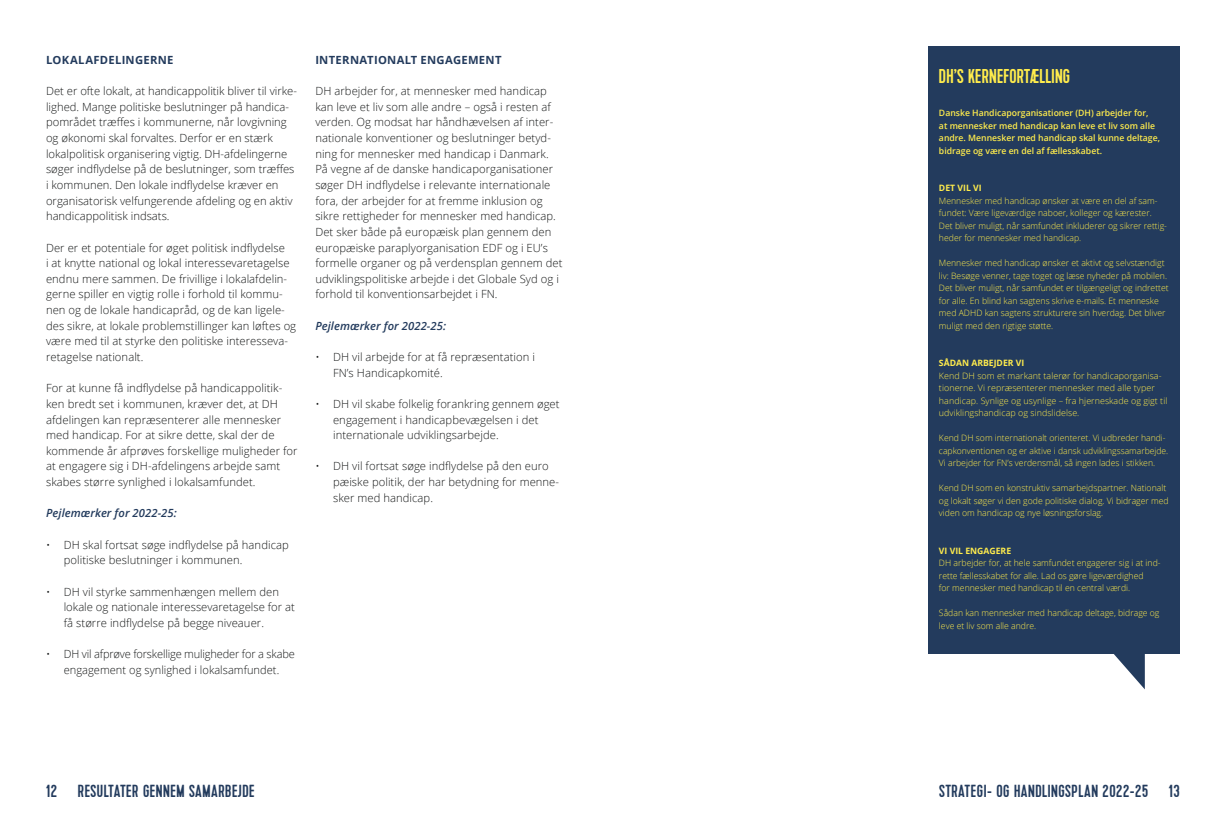
<style>
.page{position:relative;width:1226px;height:837px;background:#fff}
.page>*{position:absolute;margin:0;border:0;box-sizing:border-box;transform-origin:0 0}
.t1{font:20px "Kapra";letter-spacing:.01em;color:#ffec4c}
.t2{font:17.5px "Kapra";letter-spacing:.03em;color:#233b5d}
.Brødtekst{font:300 11.25px/15.6px "Open Sans";letter-spacing:.005em;color:#171919}
.Brødtekst-2{font:300 11.25px/15.6px "Open Sans";letter-spacing:-.015em;color:#171919;text-align:center}
.Brødtekst-3{font:italic 600 11.25px "Open Sans";letter-spacing:.005em;color:#233b5d}
.Brødtekst-4{font:700 11.25px "Open Sans";letter-spacing:.03em;color:#233b5d}
.Brødtekst-5{font:300 8.75px/12.5px "Open Sans";color:#ffec4c}
.Brødtekst-6{font:600 8.75px/12.5px "Open Sans";color:#ffec4c}
.Brødtekst-7{font:700 8.75px "Open Sans";color:#ffec4c}
</style>
<div class="page">
<div style="left:928px;top:46px;width:252px;height:607px;background:#233b5d"></div>
<svg style="left:1113px;top:653px;width:32px;height:36px"></svg>
<p class="Brødtekst-4" style="left:46px;top:52px;width:129px">LOKALAFDELINGERNE</p>
<p class="Brødtekst" style="left:46px;top:83px;width:253px">Det er ofte lokalt, at handicappolitik bliver til virke&shy;lighed. Mange politiske beslutninger på handica&shy;pområdet træffes i kommunerne, når lovgivning og økonomi skal forvaltes. Derfor er en stærk lokalpolitisk organisering vigtig. DH-afdelingerne søger indflydelse på de beslutninger, som træffes i kommunen. Den lokale indflydelse kræver en organisatorisk velfungerende afdeling og en aktiv handicappolitisk indsats.</p>
<p class="Brødtekst" style="left:46px;top:239px;width:252px">Der er et potentiale for øget politisk indflydelse<br>i at knytte national og lokal interessevaretagelse endnu mere sammen. De frivillige i lokalafdelin&shy;gerne spiller en vigtig rolle i forhold til kommu&shy;nen og de lokale handicapråd, og de kan ligele&shy;des sikre, at lokale problemstillinger kan løftes og være med til at styrke den politiske interesseva&shy;retagelse nationalt.</p>
<p class="Brødtekst" style="left:46px;top:380px;width:253px">For at kunne få indflydelse på handicappolitik&shy;ken bredt set i kommunen, kræver det, at DH afdelingen kan repræsenterer alle mennesker med handicap. For at sikre dette, skal der de kommende år afprøves forskellige muligheder for at engagere sig i DH-afdelingens arbejde samt skabes større synlighed i lokalsamfundet.</p>
<p class="Brødtekst-3" style="left:46px;top:505px;width:132px">Pejlemærker for 2022-25:</p>
<p class="Brødtekst" style="left:64px;top:536px;width:227px;text-indent:-18px">• DH skal fortsat søge indflydelse på handicap politiske beslutninger i kommunen.</p>
<p class="Brødtekst" style="left:64px;top:583px;width:233px;text-indent:-18px">• DH vil styrke sammenhængen mellem den lokale og nationale interessevaretagelse for at få større indflydelse på begge niveauer.</p>
<p class="Brødtekst-2" style="left:46px;top:645px;width:250px">• DH vil afprøve forskellige muligheder for a skabe engagement og synlighed i lokalsamfundet.</p>
<p class="Brødtekst-4" style="left:315px;top:52px;width:188px">INTERNATIONALT ENGAGEMENT</p>
<p class="Brødtekst" style="left:315px;top:83px;width:249px">DH arbejder for, at mennesker med handicap kan leve et liv som alle andre – også i resten af verden. Og modsat har håndhævelsen af inter&shy;nationale konventioner og beslutninger betyd&shy;ning for mennesker med handicap i Danmark.<br>På vegne af de danske handicaporganisationer søger DH indflydelse i relevante internationale fora, der arbejder for at fremme inklusion og sikre rettigheder for mennesker med handicap.<br>Det sker både på europæisk plan gennem den europæiske paraplyorganisation EDF og i EU’s formelle organer og på verdensplan gennem det udviklingspolitiske arbejde i det Globale Syd og i forhold til konventionsarbejdet i FN.</p>
<p class="Brødtekst-3" style="left:315px;top:318px;width:132px">Pejlemærker for 2022-25:</p>
<p class="Brødtekst" style="left:315px;top:348px;width:221px">• DH vil arbejde for at få repræsentation i</p>
<p class="Brødtekst" style="left:333px;top:364px;width:111px">FN’s Handicapkomité.</p>
<p class="Brødtekst" style="left:333px;top:395px;width:228px;text-indent:-18px">• DH vil skabe folkelig forankring gennem øget engagement i handicapbevægelsen i det internationale udviklingsarbejde.</p>
<p class="Brødtekst" style="left:333px;top:458px;width:228px;text-indent:-18px">• DH vil fortsat søge indflydelse på den euro pæiske politik, der har betydning for menne&shy;sker med handicap.</p>
<p class="t1" style="left:939px;top:65px;width:133px">DH’S KERNEFORTÆLLING</p>
<p class="Brødtekst-6" style="left:939px;top:106px;width:223px">Danske Handicaporganisationer (DH) arbejder for,<br>at mennesker med handicap kan leve et liv som alle andre. Mennesker med handicap skal kunne deltage, bidrage og være en del af fællesskabet.</p>
<p class="Brødtekst-7" style="left:939px;top:182px;width:44px">DET VIL VI</p>
<p class="Brødtekst-5" style="left:939px;top:194px;width:220px">Mennesker med handicap ønsker at være en del af sam&shy;fundet: Være ligeværdige naboer, kolleger og kærester.</p>
<p class="Brødtekst-5" style="left:939px;top:219px;width:230px">Det bliver muligt, når samfundet inkluderer og sikrer rettig&shy;heder for mennesker med handicap.</p>
<p class="Brødtekst-5" style="left:939px;top:256px;width:231px">Mennesker med handicap ønsker et aktivt og selvstændigt liv: Besøge venner, tage toget og læse nyheder på mobilen.<br>Det bliver muligt, når samfundet er tilgængeligt og indrettet for alle. En blind kan sagtens skrive e-mails. Et menneske med ADHD kan sagtens strukturere sin hverdag. Det bliver muligt med den rigtige støtte.</p>
<p class="Brødtekst-7" style="left:939px;top:357px;width:87px">SÅDAN ARBEJDER VI</p>
<p class="Brødtekst-5" style="left:939px;top:369px;width:230px">Kend DH som et markant talerør for handicaporganisa&shy;tionerne. Vi repræsenterer mennesker med alle typer handicap. Synlige og usynlige – fra hjerneskade og gigt til udviklingshandicap og sindslidelse.</p>
<p class="Brødtekst-5" style="left:939px;top:431px;width:231px">Kend DH som internationalt orienteret. Vi udbreder handi&shy;capkonventionen og er aktive i dansk udviklingssamarbejde.<br>Vi arbejder for FN’s verdensmål, så ingen lades i stikken.</p>
<p class="Brødtekst-5" style="left:939px;top:481px;width:231px">Kend DH som en konstruktiv samarbejdspartner. Nationalt og lokalt søger vi den gode politiske dialog. Vi bidrager med viden om handicap og nye løsningsforslag.</p>
<p class="Brødtekst-7" style="left:939px;top:544px;width:74px">VI VIL ENGAGERE</p>
<p class="Brødtekst-5" style="left:939px;top:556px;width:223px">DH arbejder for, at hele samfundet engagerer sig i at ind&shy;rette fællesskabet for alle. Lad os gøre ligeværdighed</p>
<p class="Brødtekst-5" style="left:939px;top:581px;width:193px">for mennesker med handicap til en central værdi.</p>
<p class="Brødtekst-5" style="left:939px;top:606px;width:222px">Sådan kan mennesker med handicap deltage, bidrage og leve et liv som alle andre.</p>
<p class="t2" style="left:46px;top:781px;width:210px">12 RESULTATER GENNEM SAMARBEJDE</p>
<h2 class="t2" style="left:939px;top:781px;width:242px">STRATEGI- OG HANDLINGSPLAN 2022-25 13</h2>
</div>
